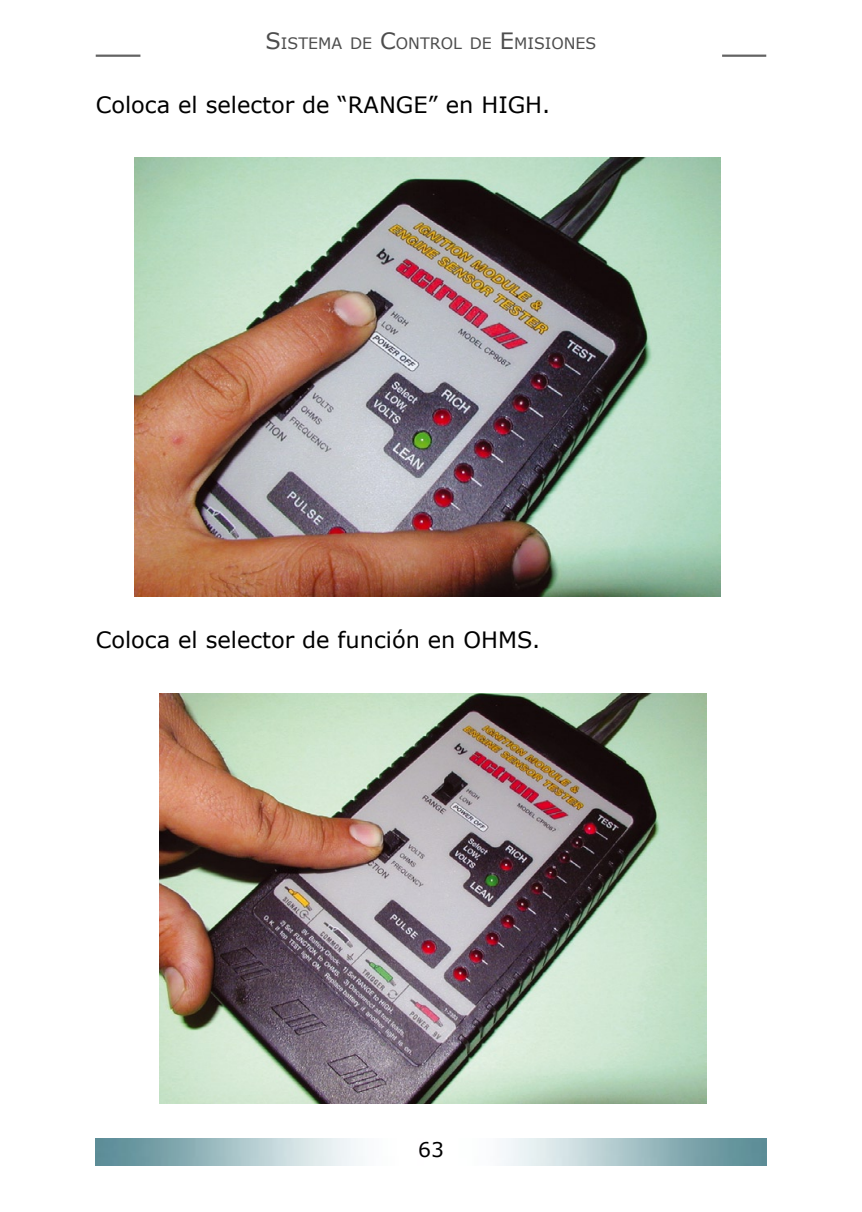
<style>
.page{position:relative;width:862px;height:1212px;background:#fff}
.page>*{position:absolute;margin:0;border:0;box-sizing:border-box;transform-origin:0 0}
.t1{font:22.5px "Verdana";color:#000}
.t2{font:20.25px "Verdana";color:#000}
.t3{font:15.75px "Verdana";color:#4d4d4d}
.s1{font-size:22.5px}
</style>
<div class="page">
<svg style="left:96px;top:1165px;width:669px;height:1px"></svg>
<img style="left:96px;top:1138px;width:669px;height:27px">
<hr style="left:96px;top:55px;width:44px;height:2px;background:#636363">
<hr style="left:721px;top:55px;width:44px;height:2px;background:#636363">
<img style="left:134px;top:158px;width:585px;height:439px">
<img style="left:159px;top:693px;width:547px;height:410px">
<p class="t3" style="left:265px;top:33px;width:332px"><span class="s1">S</span>ISTEMA DE <span class="s1">C</span>ONTROL DE <span class="s1">E</span>MISIONES</p>
<p class="t1" style="left:96px;top:90px;width:456px">Coloca el selector de “RANGE” en HIGH.</p>
<p class="t1" style="left:96px;top:626px;width:446px">Coloca el selector de función en OHMS.</p>
<p class="t2" style="left:418px;top:1136px;width:27px">63</p>
</div>
